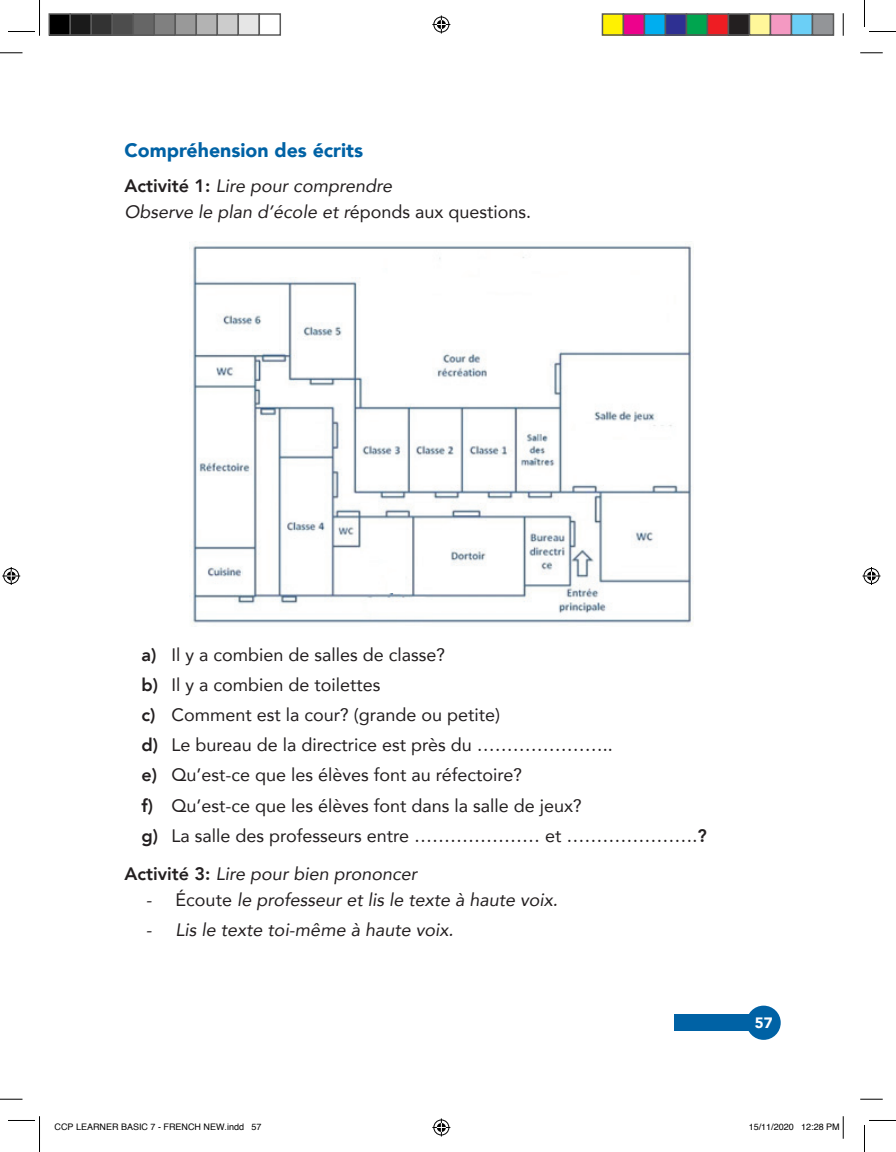
<style>
.page{position:relative;width:896px;height:1152px;background:#fff}
.page>*{position:absolute;margin:0;border:0;box-sizing:border-box;transform-origin:0 0}
.t1{font:900 19.5px "Avenir";color:#0062a5}
.t2{font:18px/30.2px "Avenir";color:#231f20}
.t3{font:italic 18px/25.8px "Avenir";color:#231f20}
.t4{font:900 15px "Avenir";color:#fff}
.t5{font:9px "Helvetica";color:#000}
.s1{font-weight:800;font-style:normal}
.s2{font-style:normal}
.s3{font-weight:800}
</style>
<div class="page">
<div style="left:674px;top:1014px;width:102px;height:17px;background:#0062a5"></div>
<div style="left:746px;top:1005px;width:35px;height:34px;background:#0062a5;border-radius:50%"></div>
<img style="left:189px;top:242px;width:504px;height:383px">
<svg style="left:0;top:53px;width:22px;height:1px"></svg>
<svg style="left:860px;top:53px;width:23px;height:1px"></svg>
<svg style="left:0;top:1098px;width:22px;height:1px"></svg>
<svg style="left:860px;top:1098px;width:23px;height:1px"></svg>
<svg style="left:843px;top:13px;width:1px;height:23px"></svg>
<svg style="left:8px;top:0;width:32px;height:36px"></svg>
<svg style="left:8px;top:1116px;width:32px;height:36px"></svg>
<svg style="left:864px;top:0;width:32px;height:32px"></svg>
<svg style="left:864px;top:1120px;width:32px;height:32px"></svg>
<svg style="left:432px;top:16px;width:18px;height:18px"></svg>
<svg style="left:432px;top:1118px;width:18px;height:18px"></svg>
<svg style="left:2px;top:567px;width:18px;height:18px"></svg>
<svg style="left:862px;top:567px;width:18px;height:18px"></svg>
<div style="left:49px;top:14px;width:21px;height:21px;background:#000"></div>
<div style="left:49px;top:13px;width:22px;height:23px;border:2px solid #595959"></div>
<div style="left:70px;top:14px;width:21px;height:21px;background:#1a1a1a"></div>
<div style="left:70px;top:13px;width:22px;height:23px;border:2px solid #595959"></div>
<div style="left:91px;top:14px;width:21px;height:21px;background:#333"></div>
<div style="left:91px;top:13px;width:22px;height:23px;border:2px solid #595959"></div>
<div style="left:112px;top:14px;width:21px;height:21px;background:#4d4d4d"></div>
<div style="left:112px;top:13px;width:22px;height:23px;border:2px solid #595959"></div>
<div style="left:133px;top:14px;width:21px;height:21px;background:#666"></div>
<div style="left:133px;top:13px;width:22px;height:23px;border:2px solid #595959"></div>
<div style="left:154px;top:14px;width:21px;height:21px;background:#808080"></div>
<div style="left:154px;top:13px;width:22px;height:23px;border:2px solid #595959"></div>
<div style="left:175px;top:14px;width:21px;height:21px;background:#999"></div>
<div style="left:175px;top:13px;width:22px;height:23px;border:2px solid #595959"></div>
<div style="left:196px;top:14px;width:21px;height:21px;background:#b3b3b3"></div>
<div style="left:196px;top:13px;width:22px;height:23px;border:2px solid #595959"></div>
<div style="left:217px;top:14px;width:21px;height:21px;background:#ccc"></div>
<div style="left:217px;top:13px;width:22px;height:23px;border:2px solid #595959"></div>
<div style="left:238px;top:14px;width:21px;height:21px;background:#e6e6e6"></div>
<div style="left:238px;top:13px;width:22px;height:23px;border:2px solid #595959"></div>
<div style="left:259px;top:13px;width:22px;height:23px;border:2px solid #595959"></div>
<div style="left:602px;top:14px;width:21px;height:21px;background:#fff101"></div>
<div style="left:602px;top:13px;width:22px;height:23px;border:2px solid #595959"></div>
<div style="left:623px;top:14px;width:21px;height:21px;background:#ed028c"></div>
<div style="left:623px;top:13px;width:22px;height:23px;border:2px solid #595959"></div>
<div style="left:644px;top:14px;width:21px;height:21px;background:#00aeef"></div>
<div style="left:644px;top:13px;width:22px;height:23px;border:2px solid #595959"></div>
<div style="left:665px;top:14px;width:21px;height:21px;background:#2e3092"></div>
<div style="left:665px;top:13px;width:22px;height:23px;border:2px solid #595959"></div>
<div style="left:686px;top:14px;width:21px;height:21px;background:#00a54f"></div>
<div style="left:686px;top:13px;width:22px;height:23px;border:2px solid #595959"></div>
<div style="left:707px;top:14px;width:21px;height:21px;background:#ee1d23"></div>
<div style="left:707px;top:13px;width:22px;height:23px;border:2px solid #595959"></div>
<div style="left:728px;top:14px;width:21px;height:21px;background:#231f20"></div>
<div style="left:728px;top:13px;width:22px;height:23px;border:2px solid #595959"></div>
<div style="left:749px;top:14px;width:21px;height:21px;background:#fff79a"></div>
<div style="left:749px;top:13px;width:22px;height:23px;border:2px solid #595959"></div>
<div style="left:770px;top:14px;width:21px;height:21px;background:#f499c2"></div>
<div style="left:770px;top:13px;width:22px;height:23px;border:2px solid #595959"></div>
<div style="left:791px;top:14px;width:21px;height:21px;background:#6bcff6"></div>
<div style="left:791px;top:13px;width:22px;height:23px;border:2px solid #595959"></div>
<div style="left:812px;top:14px;width:21px;height:21px;background:#939598"></div>
<div style="left:812px;top:13px;width:22px;height:23px;border:2px solid #595959"></div>
<svg style="left:842px;top:1116px;width:2px;height:22px"></svg>
<p class="t1" style="left:125px;top:134px;width:240px">Compréhension des écrits</p>
<p class="t3" style="left:125px;top:172px;width:408px"><span class="s1">Activité 1:</span> Lire pour comprendre<br>Observe le plan d’école et r<span class="s2">éponds aux questions.</span></p>
<p class="t2" style="left:142px;top:639px;width:567px"><span class="s3">a)</span> Il y a combien de salles de classe?<br><span class="s3">b)</span> Il y a combien de toilettes<br><span class="s3">c)</span> Comment est la cour? (grande ou petite)<br><span class="s3">d)</span> Le bureau de la directrice est près du …………………..<br><span class="s3">e)</span> Qu’est-ce que les élèves font au réfectoire?<br><span class="s3">f)</span> Qu’est-ce que les élèves font dans la salle de jeux?<br><span class="s3">g)</span> La salle des professeurs entre ………………… et ………………….<span class="s3">?</span></p>
<p class="t3" style="left:125px;top:861px;width:294px"><span class="s1">Activité 3:</span> Lire pour bien prononcer</p>
<p class="t3" style="left:146px;top:887px;width:414px">- <span class="s2">Écoute</span> le professeur et lis le texte à haute voix.</p>
<p class="t3" style="left:146px;top:917px;width:309px">- Lis le texte toi-même à haute voix.</p>
<p class="t4" style="left:755px;top:1009px;width:19px">57</p>
<p class="t5" style="left:55px;top:1119px;width:209px">CCP LEARNER BASIC 7 - FRENCH NEW.indd 57</p>
<p class="t5" style="left:749px;top:1119px;width:93px">15/11/2020 12:28 PM</p>
</div>
